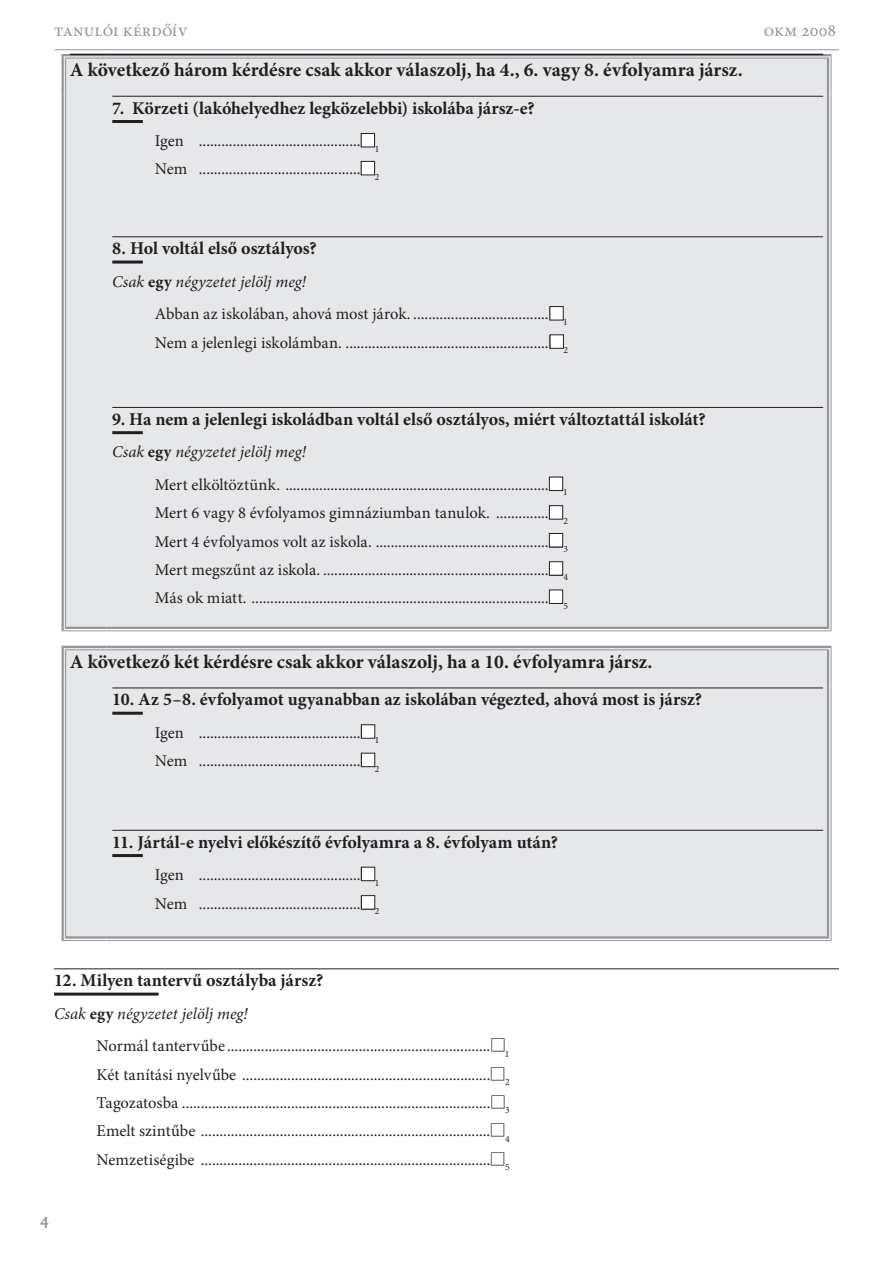
<style>
.page{position:relative;width:893px;height:1263px;background:#fff}
.page>*{position:absolute;margin:0;border:0;box-sizing:border-box;transform-origin:0 0}
.t1{font:700 19.5px "Minion Pro";color:#231f20}
.t2{font:700 18px "Minion Pro";color:#231f20}
.t3{font:18px "Minion Pro";letter-spacing:.005em;color:#939598}
.t4{font:16.5px/28.3px "Minion Pro";color:#231f20}
.s1{font-family:"T03 Options"}
.s2{font-style:italic}
.s3{font-weight:700}
</style>
<div class="page">
<hr style="left:55px;top:49px;width:784px;height:1px;background:#939598">
<hr style="left:54px;top:968px;width:785px;height:1px;background:#231f20">
<hr style="left:54px;top:992px;width:105px;height:3px;background:#231f20">
<div style="left:64px;top:56px;width:765px;height:573px;background:#e6e7e9"></div>
<hr style="left:62px;top:54px;width:44px;height:2px;background:#939598">
<hr style="left:65px;top:58px;width:41px;height:1px;background:#939598">
<hr style="left:62px;top:56px;width:2px;height:39px;background:#939598">
<hr style="left:65px;top:58px;width:1px;height:37px;background:#939598">
<hr style="left:106px;top:54px;width:725px;height:2px;background:#939598">
<hr style="left:106px;top:58px;width:723px;height:1px;background:#939598">
<hr style="left:827px;top:58px;width:2px;height:37px;background:#939598">
<hr style="left:831px;top:56px;width:1px;height:39px;background:#939598">
<hr style="left:62px;top:95px;width:2px;height:535px;background:#939598">
<hr style="left:65px;top:95px;width:1px;height:532px;background:#939598">
<hr style="left:827px;top:95px;width:2px;height:532px;background:#939598">
<hr style="left:831px;top:95px;width:1px;height:535px;background:#939598">
<hr style="left:65px;top:627px;width:41px;height:2px;background:#939598">
<hr style="left:62px;top:630px;width:44px;height:1px;background:#939598">
<hr style="left:106px;top:627px;width:723px;height:2px;background:#939598">
<hr style="left:106px;top:630px;width:725px;height:1px;background:#939598">
<hr style="left:70px;top:54px;width:753px;height:1px;background:#231f20">
<hr style="left:112px;top:96px;width:711px;height:1px;background:#231f20">
<hr style="left:112px;top:120px;width:31px;height:3px;background:#231f20">
<hr style="left:112px;top:236px;width:711px;height:1px;background:#231f20">
<hr style="left:112px;top:261px;width:31px;height:3px;background:#231f20">
<hr style="left:112px;top:407px;width:711px;height:1px;background:#231f20">
<hr style="left:112px;top:431px;width:31px;height:3px;background:#231f20">
<div style="left:64px;top:648px;width:765px;height:290px;background:#e6e7e9"></div>
<hr style="left:62px;top:646px;width:44px;height:2px;background:#939598">
<hr style="left:65px;top:649px;width:41px;height:1px;background:#939598">
<hr style="left:62px;top:648px;width:2px;height:38px;background:#939598">
<hr style="left:65px;top:650px;width:1px;height:36px;background:#939598">
<hr style="left:106px;top:646px;width:725px;height:2px;background:#939598">
<hr style="left:106px;top:649px;width:723px;height:1px;background:#939598">
<hr style="left:827px;top:650px;width:2px;height:36px;background:#939598">
<hr style="left:831px;top:648px;width:1px;height:38px;background:#939598">
<hr style="left:62px;top:686px;width:2px;height:254px;background:#939598">
<hr style="left:65px;top:686px;width:1px;height:250px;background:#939598">
<hr style="left:827px;top:686px;width:2px;height:250px;background:#939598">
<hr style="left:831px;top:686px;width:1px;height:254px;background:#939598">
<hr style="left:65px;top:936px;width:41px;height:2px;background:#939598">
<hr style="left:62px;top:940px;width:44px;height:1px;background:#939598">
<hr style="left:106px;top:936px;width:723px;height:2px;background:#939598">
<hr style="left:106px;top:940px;width:725px;height:1px;background:#939598">
<hr style="left:112px;top:687px;width:711px;height:1px;background:#231f20">
<hr style="left:112px;top:712px;width:31px;height:3px;background:#231f20">
<hr style="left:112px;top:830px;width:711px;height:1px;background:#231f20">
<hr style="left:112px;top:854px;width:31px;height:3px;background:#231f20">
<div style="left:549px;top:506px;width:14px;height:13px;background:#fff"></div>
<div style="left:549px;top:505px;width:14px;height:14px;border:1px solid #231f20"></div>
<div style="left:549px;top:477px;width:14px;height:13px;background:#fff"></div>
<div style="left:549px;top:477px;width:14px;height:14px;border:1px solid #231f20"></div>
<div style="left:549px;top:533px;width:14px;height:14px;background:#fff"></div>
<div style="left:549px;top:533px;width:14px;height:14px;border:1px solid #231f20"></div>
<div style="left:550px;top:335px;width:13px;height:13px;background:#fff"></div>
<div style="left:550px;top:334px;width:14px;height:15px;border:1px solid #231f20"></div>
<div style="left:550px;top:307px;width:13px;height:13px;background:#fff"></div>
<div style="left:549px;top:306px;width:15px;height:14px;border:1px solid #231f20"></div>
<div style="left:361px;top:161px;width:14px;height:14px;background:#fff"></div>
<div style="left:361px;top:161px;width:14px;height:14px;border:1px solid #231f20"></div>
<div style="left:361px;top:133px;width:14px;height:14px;background:#fff"></div>
<div style="left:361px;top:133px;width:14px;height:14px;border:1px solid #231f20"></div>
<div style="left:361px;top:753px;width:14px;height:14px;background:#fff"></div>
<div style="left:361px;top:753px;width:14px;height:14px;border:1px solid #231f20"></div>
<div style="left:361px;top:725px;width:14px;height:13px;background:#fff"></div>
<div style="left:361px;top:724px;width:14px;height:15px;border:1px solid #231f20"></div>
<div style="left:361px;top:896px;width:14px;height:13px;background:#fff"></div>
<div style="left:361px;top:895px;width:14px;height:14px;border:1px solid #231f20"></div>
<div style="left:361px;top:867px;width:14px;height:14px;background:#fff"></div>
<div style="left:361px;top:867px;width:14px;height:14px;border:1px solid #231f20"></div>
<div style="left:549px;top:562px;width:14px;height:13px;background:#fff"></div>
<div style="left:549px;top:561px;width:14px;height:15px;border:1px solid #231f20"></div>
<div style="left:549px;top:590px;width:14px;height:13px;background:#fff"></div>
<div style="left:549px;top:590px;width:14px;height:14px;border:1px solid #231f20"></div>
<p class="t3" style="left:54px;top:19px;width:135px">tanulói kérdőív</p>
<p class="t3" style="left:764px;top:19px;width:74px">OKM 2008</p>
<p class="t1" style="left:70px;top:56px;width:674px">A következő három kérdésre csak akkor válaszolj, ha 4., 6. vagy 8. évfolyamra jársz.</p>
<p class="t2" style="left:112px;top:95px;width:424px">7. Körzeti (lakóhelyedhez legközelebbi) iskolába jársz-e?</p>
<p class="t4" style="left:155px;top:127px;width:226px">Igen ...........................................<span class="s1">C</span><sub>1<br></sub>Nem ...........................................<span class="s1">C</span><sub>2</sub></p>
<p class="t2" style="left:112px;top:236px;width:206px">8. Hol voltál első osztályos?</p>
<p class="t4" style="left:155px;top:265px;width:414px;line-height:32.5px;text-indent:-43px"><span class="s2">Csak</span> <span class="s3">egy</span> <span class="s2">négyzetet jelölj meg!<br></span>Abban az iskolában, ahová most járok. ....................................<span class="s1">C</span><sub>1</sub></p>
<p class="t4" style="left:155px;top:328px;width:415px">Nem a jelenlegi iskolámban. ......................................................<span class="s1">C</span><sub>2</sub></p>
<p class="t2" style="left:112px;top:406px;width:595px">9. Ha nem a jelenlegi iskoládban voltál első osztályos, miért változtattál iskolát?</p>
<p class="t4" style="left:155px;top:436px;width:414px;line-height:32.5px;text-indent:-43px"><span class="s2">Csak</span> <span class="s3">egy</span> <span class="s2">négyzetet jelölj meg!<br></span>Mert elköltöztünk. ......................................................................<span class="s1">C</span><sub>1</sub></p>
<p class="t4" style="left:155px;top:499px;width:415px;text-align:justify">Mert 6 vagy 8 évfolyamos gimnáziumban tanulok. ..............<span class="s1">C</span><sub>2<br></sub>Mert 4 évfolyamos volt az iskola. ..............................................<span class="s1">C</span><sub>3<br></sub>Mert megszűnt az iskola. ............................................................<span class="s1">C</span><sub>4<br></sub>Más ok miatt. ...............................................................................<span class="s1">C</span><sub>5</sub></p>
<p class="t1" style="left:70px;top:648px;width:584px">A következő két kérdésre csak akkor válaszolj, ha a 10. évfolyamra jársz.</p>
<p class="t2" style="left:112px;top:687px;width:591px">10. Az 5–8. évfolyamot ugyanabban az iskolában végezted, ahová most is jársz?</p>
<p class="t4" style="left:155px;top:718px;width:226px">Igen ...........................................<span class="s1">C</span><sub>1<br></sub>Nem ...........................................<span class="s1">C</span><sub>2</sub></p>
<p class="t2" style="left:112px;top:829px;width:447px">11. Jártál-e nyelvi előkészítő évfolyamra a 8. évfolyam után?</p>
<p class="t4" style="left:155px;top:861px;width:226px">Igen ...........................................<span class="s1">C</span><sub>1<br></sub>Nem ...........................................<span class="s1">C</span><sub>2</sub></p>
<p class="t2" style="left:54px;top:968px;width:271px">12. Milyen tantervű osztályba jársz?</p>
<p class="t4" style="left:97px;top:997px;width:414px;line-height:32.5px;text-indent:-43px"><span class="s2">Csak</span> <span class="s3">egy</span> <span class="s2">négyzetet jelölj meg!<br></span>Normál tantervűbe ......................................................................<span class="s1">C</span><sub>1</sub></p>
<p class="t4" style="left:97px;top:1060px;width:415px;text-align:justify">Két tanítási nyelvűbe ..................................................................<span class="s1">C</span><sub>2<br></sub>Tagozatosba ..................................................................................<span class="s1">C</span><sub>3<br></sub>Emelt szintűbe .............................................................................<span class="s1">C</span><sub>4<br></sub>Nemzetiségibe .............................................................................<span class="s1">C</span><sub>5</sub></p>
</div>
